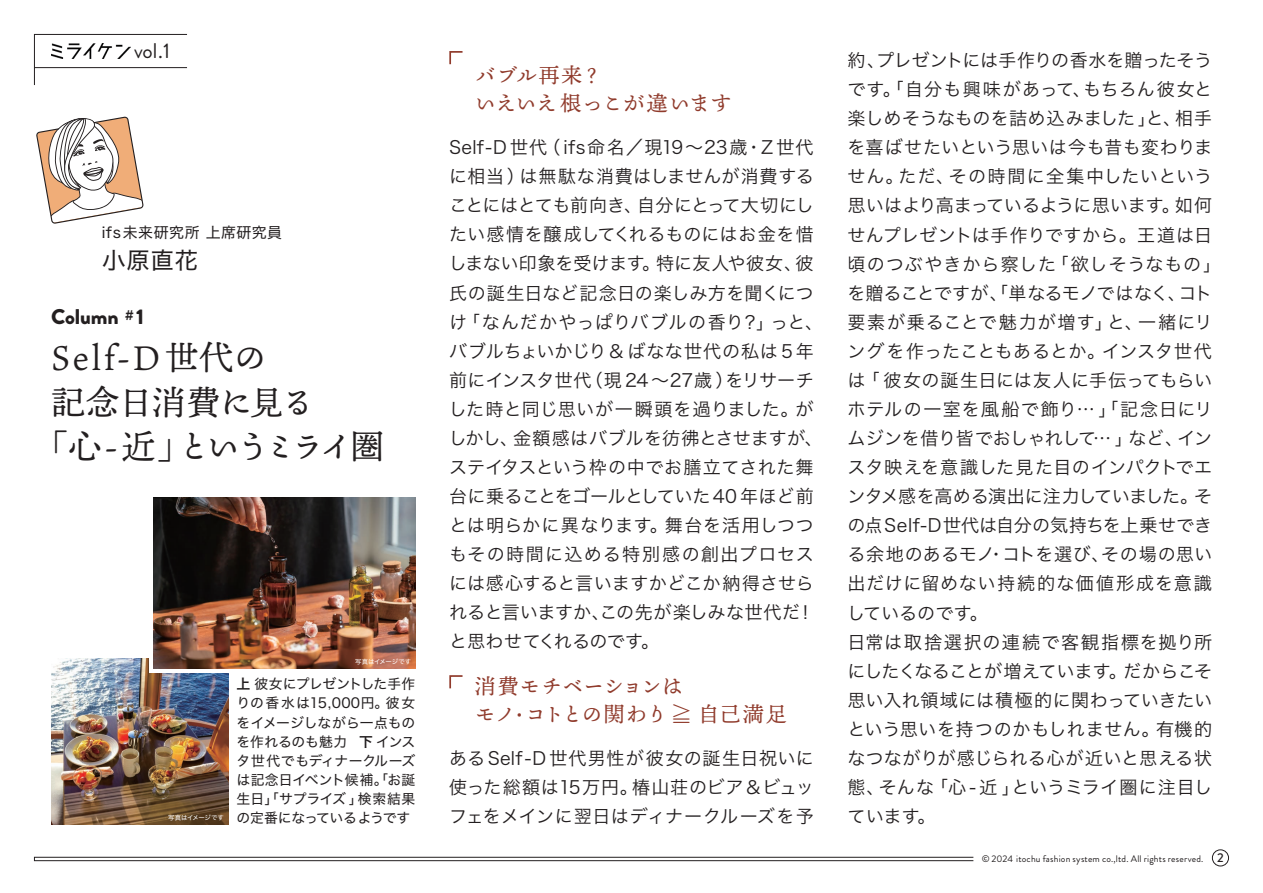
<style>
.page{position:relative;width:1263px;height:893px;background:#fff}
.page>*{position:absolute;margin:0;border:0;box-sizing:border-box;transform-origin:0 0}
.t1{font:34.05px "Ten Mincho";letter-spacing:-.02em;color:#231f20}
.t2{font:34.05px "Ten Mincho";letter-spacing:-.155em;color:#231f20}
.t3{font:23.4px "Hiragino Sans W4";color:#231f20}
.t4{font:21.3px/27.6px "Ten Mincho";letter-spacing:-.01em;color:#903b2c}
.t5{font:900 21.3px "Brandon Grotesque";letter-spacing:-.005em;color:#231f20}
.t6{font:21.3px "Brandon Grotesque";color:#231f20}
.t7{font:18px/29.1px "Hiragino Sans W3";letter-spacing:.015em;color:#231f20}
.t8{font:18px/29.1px "Hiragino Sans W3";letter-spacing:.035em;color:#231f20;text-align:right}
.t9{font:18px/29.1px "Hiragino Sans W3";letter-spacing:-.015em;color:#231f20}
.t10{font:18px/29.1px "Hiragino Sans W3";letter-spacing:-.005em;color:#231f20}
.t11{font:18px "Hiragino Sans W3";letter-spacing:-.025em;color:#231f20}
.t12{font:18px "Hiragino Sans W3";letter-spacing:.055em;color:#231f20}
.t13{font:18px/29.1px "Hiragino Sans W3";letter-spacing:.06em;color:#231f20}
.t14{font:18px "Hiragino Sans W3";letter-spacing:.07em;color:#231f20}
.t15{font:18px "Hiragino Sans W3";letter-spacing:-.02em;color:#231f20}
.t16{font:18px "Hiragino Sans W3";letter-spacing:-.01em;color:#231f20}
.t17{font:18px "Hiragino Sans W3";letter-spacing:.065em;color:#231f20}
.t18{font:18px "Hiragino Sans W3";letter-spacing:.08em;color:#231f20}
.t19{font:18px "Hiragino Sans W3";letter-spacing:-.035em;color:#231f20}
.t20{font:14.85px "Hiragino Sans W4";letter-spacing:.04em;color:#231f20}
.t21{font:13.8px "Hiragino Sans W4";color:#231f20}
.t22{font:13.8px/19.2px "Hiragino Sans W4";letter-spacing:-.02em;color:#231f20;text-align:right}
.t23{font:13.8px "Hiragino Sans W4";letter-spacing:.02em;color:#231f20}
.t24{font:500 12.75px "Brandon Grotesque";color:#231f20}
.t25{font:9.6px "Brandon Grotesque";letter-spacing:.02em;color:#231f20}
.t26{font:6.45px "Hiragino Sans W4";letter-spacing:-.01em;color:#fff}
.s1{font-family:"Mrs Eaves OT";font-weight:700}
.s2{font-family:"Hiragino Sans W6"}
</style>
<div class="page">
<svg style="left:34px;top:856px;width:940px;height:5px"></svg>
<div style="left:1212px;top:849px;width:17px;height:17px;border:1px solid #231f20;border-radius:50%"></div>
<svg style="left:449px;top:675px;width:14px;height:14px"></svg>
<svg style="left:449px;top:51px;width:14px;height:14px"></svg>
<img style="left:51px;top:658px;width:177px;height:167px">
<svg style="left:34px;top:34px;width:153px;height:51px"></svg>
<hr style="left:34px;top:67px;width:153px;height:1px;background:#231f20">
<img style="left:51px;top:44px;width:79px;height:14px">
<svg style="left:36px;top:116px;width:108px;height:108px"></svg>
<div style="left:149px;top:497px;width:266px;height:176px;background:#fff"></div>
<img style="left:153px;top:497px;width:262px;height:172px">
<p class="t6" style="left:134px;top:36px;width:37px">vol 1.</p>
<p class="t20" style="left:102px;top:220px;width:182px">ifs未来研究所上席研究員</p>
<p class="t3" style="left:102px;top:240px;width:98px">小原直花</p>
<p class="t5" style="left:51px;top:302px;width:94px">Column <span class="s1">#</span>1</p>
<h1 class="t1" style="left:51px;top:338px;width:218px">Self D- 世代の</h1>
<h1 class="t1" style="left:51px;top:383px;width:265px">記念日消費に見る</h1>
<h1 class="t2" style="left:177px;top:428px;width:209px">というミライ圏</h1>
<h1 class="t1" style="left:34px;top:428px;width:159px">「心近- 」</h1>
<p class="t26" style="left:168px;top:812px;width:57px">写真はイメージです</p>
<p class="t26" style="left:355px;top:655px;width:57px">写真はイメージです</p>
<p class="t22" style="left:237px;top:674px;width:180px"><span class="s2">上</span>彼女にプレゼントした手作彼女</p>
<p class="t23" style="left:236px;top:691px;width:153px">りの香水は15,000円。</p>
<p class="t21" style="left:237px;top:710px;width:180px">をイメージしながら一点もの</p>
<p class="t21" style="left:359px;top:729px;width:58px"><span class="s2">下</span>インス</p>
<p class="t21" style="left:237px;top:729px;width:112px">を作れるのも魅力</p>
<p class="t21" style="left:237px;top:748px;width:180px">タ世代でもディナークルーズ</p>
<p class="t21" style="left:237px;top:767px;width:180px">は記念日イベント候補。「お誕</p>
<p class="t21" style="left:358px;top:787px;width:59px">検索結果</p>
<p class="t22" style="left:237px;top:788px;width:175px;text-align:left">生日」「サプライズ」<br>の定番になっているようです</p>
<p class="t4" style="left:475px;top:62px;width:258px">バブル再来?<br>いえいえ根っこが違います</p>
<p class="t7" style="left:543px;top:132px;width:273px">（ifs命名／現19～23歳・Z 世代</p>
<p class="t7" style="left:519px;top:132px;width:296px;text-indent:-70px">Self D- 世代<br>は無駄な消費はしませんが消費する</p>
<p class="t7" style="left:449px;top:161px;width:77px">に相当）</p>
<p class="t11" style="left:449px;top:189px;width:195px">ことにはとても前向き、</p>
<p class="t7" style="left:449px;top:219px;width:366px">たい感情を醸成してくれるものにはお金を惜</p>
<p class="t7" style="left:796px;top:248px;width:20px">彼</p>
<p class="t7" style="left:637px;top:190px;width:178px">自分にとって大切にし</p>
<p class="t9" style="left:449px;top:248px;width:213px">しまない印象を受けます。</p>
<p class="t7" style="left:449px;top:277px;width:366px">氏の誕生日など記念日の楽しみ方を聞くにつ</p>
<p class="t7" style="left:770px;top:306px;width:54px">っと、</p>
<p class="t7" style="left:656px;top:248px;width:148px">特に友人や彼女、</p>
<p class="t7" style="left:462px;top:306px;width:283px">「なんだかやっぱりバブルの香り</p>
<p class="t7" style="left:449px;top:306px;width:20px">け</p>
<p class="t8" style="left:449px;top:335px;width:366px">バブルちょいかじり＆ばなな世代の私は5年</p>
<p class="t7" style="left:725px;top:364px;width:90px">をリサーチ</p>
<p class="t7" style="left:741px;top:306px;width:34px">？」</p>
<p class="t7" style="left:449px;top:364px;width:144px">前にインスタ世代</p>
<p class="t7" style="left:585px;top:364px;width:150px">（現24～27歳）</p>
<p class="t7" style="left:513px;top:393px;width:311px;text-indent:-64px">した時と同じ思いが一瞬頭を過りました。<br>金額感はバブルを彷彿とさせますが、</p>
<p class="t7" style="left:795px;top:393px;width:20px">が</p>
<p class="t7" style="left:449px;top:422px;width:71px">しかし、</p>
<p class="t7" style="left:449px;top:451px;width:366px">ステイタスという枠の中でお膳立てされた舞</p>
<p class="t9" style="left:449px;top:480px;width:366px">台に乗ることをゴールとしていた40 年ほど前</p>
<p class="t8" style="left:665px;top:510px;width:150px">舞台を活用しつつ</p>
<p class="t7" style="left:449px;top:510px;width:220px">とは明らかに異なります。</p>
<p class="t14" style="left:449px;top:538px;width:366px">もその時間に込める特別感の創出プロセス</p>
<p class="t7" style="left:449px;top:568px;width:366px">には感心すると言いますかどこか納得させら</p>
<p class="t7" style="left:796px;top:597px;width:20px">!</p>
<p class="t7" style="left:599px;top:597px;width:202px">この先が楽しみな世代だ</p>
<p class="t10" style="left:449px;top:597px;width:212px">れると言いますか、<br>と思わせてくれるのです。</p>
<p class="t4" style="left:475px;top:673px;width:314px">消費モチベーションは<br>モノコトとの関わり≧ 自己満足</p>
<p class="t4" style="left:509px;top:700px;width:23px">・</p>
<p class="t8" style="left:449px;top:742px;width:366px">あるSelf D- 世代男性が彼女の誕生日祝いに椿山荘のビア＆ビュッ</p>
<p class="t7" style="left:449px;top:771px;width:366px">使った総額は15万円。<br>フェをメインに翌日はディナークルーズを予</p>
<p class="t15" style="left:876px;top:44px;width:338px">プレゼントには手作りの香水を贈ったそう</p>
<p class="t7" style="left:847px;top:44px;width:39px">約、</p>
<p class="t12" style="left:847px;top:73px;width:245px">です。「自分も興味があって、</p>
<p class="t7" style="left:1083px;top:74px;width:131px">もちろん彼女と</p>
<p class="t10" style="left:848px;top:103px;width:335px">楽しめそうなものを詰め込みましたと」、</p>
<p class="t7" style="left:847px;top:132px;width:366px">を喜ばせたいという思いは今も昔も変わりま</p>
<p class="t13" style="left:949px;top:161px;width:265px">その時間に全集中したいという</p>
<p class="t7" style="left:1175px;top:103px;width:38px">相手</p>
<p class="t7" style="left:898px;top:161px;width:57px">ただ、</p>
<p class="t7" style="left:847px;top:161px;width:57px">せん。</p>
<p class="t7" style="left:1175px;top:190px;width:39px">如何</p>
<p class="t16" style="left:847px;top:190px;width:334px">思いはより高まっているように思います。</p>
<p class="t7" style="left:847px;top:219px;width:366px">せんプレゼントは手作りですから。王道は日</p>
<p class="t8" style="left:1051px;top:248px;width:172px">「欲しそうなもの「</p>
<p class="t12" style="left:847px;top:248px;width:210px">頃のつぶやきから察した</p>
<p class="t9" style="left:1138px;top:277px;width:76px;text-indent:-291px">を贈ることですが、「単なるモノではなく、<br>一緒にリ</p>
<p class="t7" style="left:1178px;top:277px;width:35px">コト</p>
<p class="t13" style="left:1102px;top:306px;width:112px;text-indent:-254px">要素が乗ることで魅力が増す」<br>インスタ世代</p>
<p class="t7" style="left:1107px;top:306px;width:37px">と、</p>
<p class="t7" style="left:862px;top:335px;width:352px;text-indent:-14px">ングを作ったこともあるとか。<br>「彼女の誕生日には友人に手伝ってもらい</p>
<p class="t7" style="left:847px;top:364px;width:20px">は</p>
<p class="t12" style="left:847px;top:393px;width:366px">ホテルの一室を風船で飾り… 」「記念日にリ</p>
<p class="t7" style="left:1177px;top:422px;width:36px">イン</p>
<p class="t11" style="left:847px;top:422px;width:250px">ムジンを借り皆でおしゃれして</p>
<p class="t7" style="left:847px;top:452px;width:366px">スタ映えを意識した見た目のインパクトでエ</p>
<p class="t7" style="left:1194px;top:481px;width:20px">そ</p>
<p class="t7" style="left:1128px;top:422px;width:56px">など、</p>
<p class="t7" style="left:1093px;top:422px;width:41px">…」</p>
<p class="t11" style="left:847px;top:480px;width:352px">ンタメ感を高める演出に注力していました。</p>
<p class="t7" style="left:847px;top:510px;width:366px">の点Self-D世代は自分の気持ちを上乗せでき</p>
<p class="t7" style="left:1101px;top:539px;width:112px">その場の思い</p>
<p class="t7" style="left:847px;top:539px;width:264px">る余地のあるモノコトを選び、</p>
<p class="t7" style="left:987px;top:539px;width:20px">・</p>
<p class="t17" style="left:847px;top:568px;width:366px">出だけに留めない持続的な価値形成を意識</p>
<p class="t10" style="left:847px;top:597px;width:142px">しているのです。</p>
<p class="t18" style="left:847px;top:626px;width:366px">日常は取捨選択の連続で客観指標を拠り所</p>
<p class="t7" style="left:1123px;top:655px;width:90px">だからこそ</p>
<p class="t19" style="left:847px;top:655px;width:281px">にしたくなることが増えています。</p>
<p class="t7" style="left:847px;top:684px;width:366px">思い入れ領域には積極的に関わっていきたい</p>
<p class="t7" style="left:1156px;top:713px;width:57px">有機的</p>
<p class="t7" style="left:847px;top:713px;width:314px">という思いを持つのかもしれません。</p>
<p class="t7" style="left:847px;top:742px;width:366px">なつながりが感じられる心が近いと思える状</p>
<p class="t7" style="left:1011px;top:771px;width:202px">というミライ圏に注目し</p>
<p class="t7" style="left:930px;top:771px;width:91px">「心 近- 」</p>
<p class="t7" style="left:847px;top:771px;width:90px">態、<br>ています。</p>
<p class="t7" style="left:879px;top:771px;width:57px">そんな</p>
<p class="t25" style="left:982px;top:852px;width:223px">© 2024 itochu fashion system co.,ltd. All rights reserved.</p>
<p class="t24" style="left:1217px;top:849px;width:8px">2</p>
</div>
